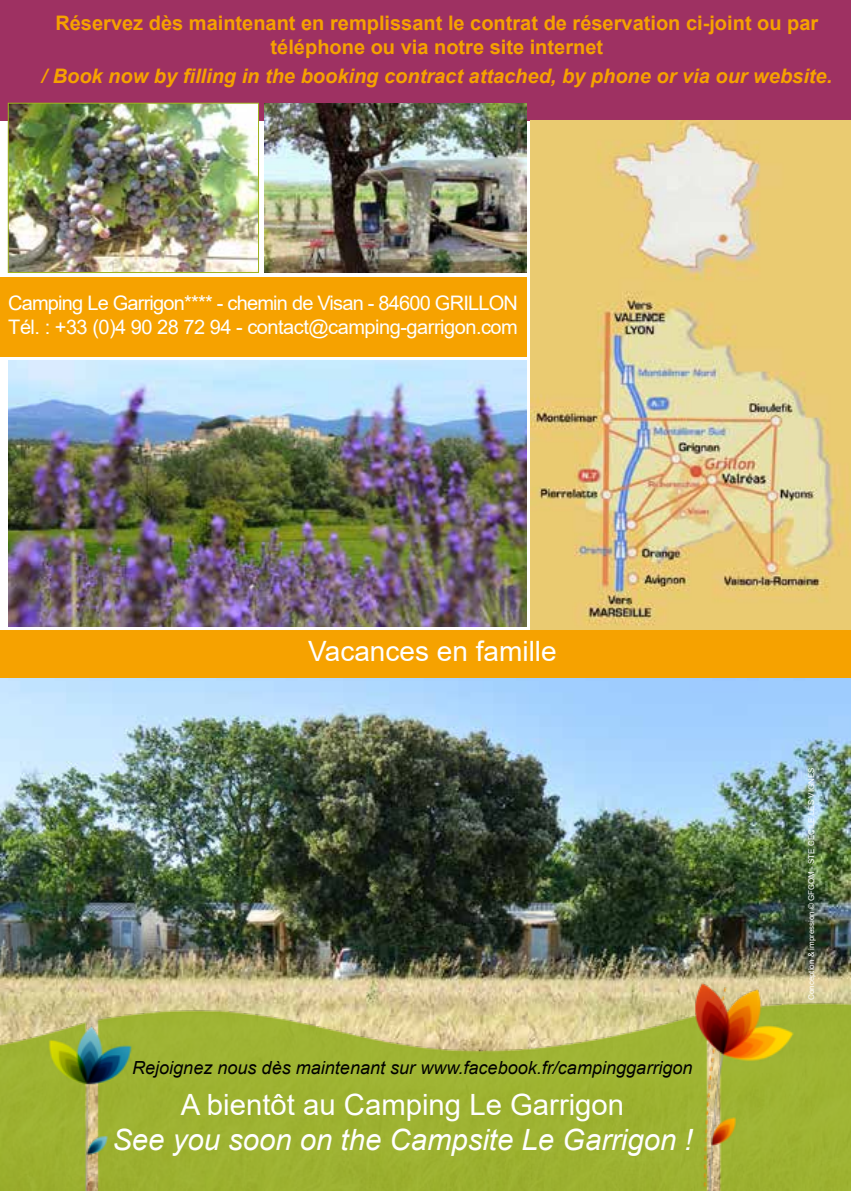
<style>
.page{position:relative;width:851px;height:1191px;background:#fff}
.page>*{position:absolute;margin:0;border:0;box-sizing:border-box;transform-origin:0 0}
.t1{font:italic 29.4px "Arial";color:#fff}
.t2{font:29.4px "Arial";color:#fff}
.t3{font:28px "Arial";color:#fff}
.t4{font:700 20px/24px "Arial";color:#f6a200;text-align:center}
.t5{font:20px/24px "Arial";letter-spacing:-.04em;color:#fff}
.t6{font:italic 700 20px "Arial";color:#f6a200}
.t7{font:italic 18px "Arial";color:#000}
.t8{font:8px "Arial";color:#fff}
</style>
<div class="page">
<div style="left:0;top:0;width:850px;height:120px;background:#9e3162"></div>
<div style="left:0;top:278px;width:526px;height:79px;background:#f6a200"></div>
<img style="left:0;top:677px;width:850px;height:290px">
<img style="left:8px;top:360px;width:518px;height:266px">
<img style="left:10px;top:105px;width:246px;height:166px">
<div style="left:8px;top:103px;width:250px;height:170px;border:1px solid #a0b31f"></div>
<img style="left:264px;top:103px;width:262px;height:170px">
<img style="left:530px;top:120px;width:320px;height:510px">
<img style="left:0;top:967px;width:850px;height:224px">
<div style="left:0;top:630px;width:850px;height:47px;background:#f6a200"></div>
<p class="t4" style="left:55px;top:11px;width:764px">Réservez dès maintenant en remplissant le contrat de réservation ci-joint ou par téléphone ou via notre site internet</p>
<p class="t6" style="left:42px;top:63px;width:792px">/ Book now by filling in the booking contract attached, by phone or via our website.</p>
<p class="t5" style="left:8px;top:291px;width:511px">Camping Le Garrigon**** - chemin de Visan - 84600 GRILLON<br>Tél. : +33 (0)4 90 28 72 94 - contact@camping-garrigon.com</p>
<h2 class="t3" style="left:308px;top:632px;width:250px">Vacances en famille</h2>
<p class="t7" style="left:132px;top:1056px;width:562px">Rejoignez nous dès maintenant sur www.facebook.fr/campinggarrigon</p>
<h1 class="t2" style="left:181px;top:1084px;width:445px">A bientôt au Camping Le Garrigon</h1>
<h1 class="t1" style="left:112px;top:1120px;width:581px">See you soon on the Campsite Le Garrigon !</h1>
<p class="t8" style="left:805px;top:1000px;width:234px;rotate:-90deg">Conception &amp; impression © GFCOM - STE CECILE LES VIGNES</p>
</div>
